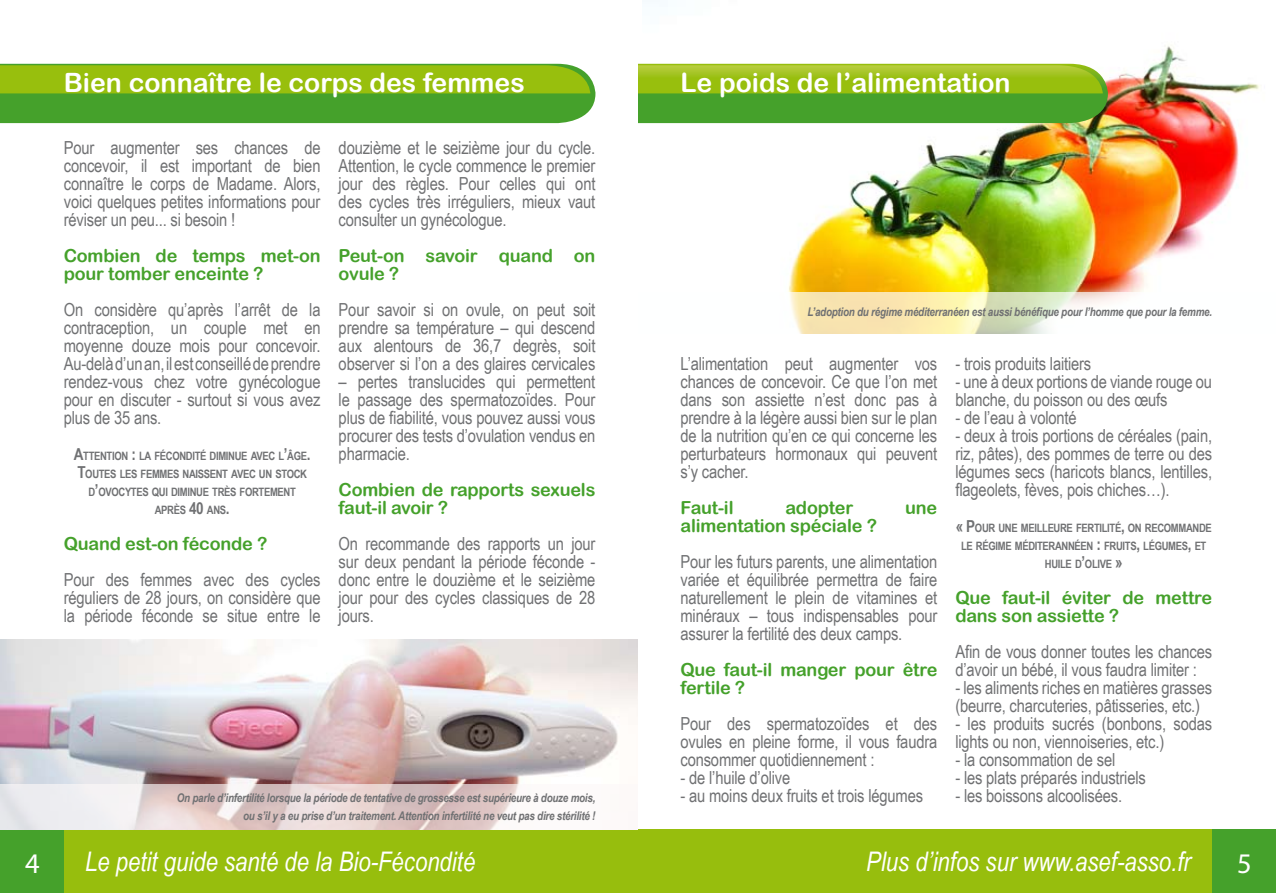
<style>
.page{position:relative;width:1276px;height:893px;background:#fff}
.page>*{position:absolute;margin:0;border:0;box-sizing:border-box;transform-origin:0 0}
.t1{font:28.5px "Myriad Pro";color:#fff}
.t2{font:italic 27px "Arial Narrow";color:#fff}
.t3{font:26.7px "Arial Rounded MT Bold";color:#fff}
.t4{font:18px/18px "Arial Narrow";letter-spacing:-.01em;color:#707173;text-align:justify}
.t5{font:18px/18px "Arial Rounded MT Bold";letter-spacing:-.01em;color:#45a12b}
.t6{font:italic 700 12px/18px "Arial Narrow";letter-spacing:-.02em;color:#707173;text-align:right}
.t7{font:700 11.55px/18px "Arial Narrow";letter-spacing:-.03em;color:#707173;text-align:center}
.s1{font-size:16.5px}
</style>
<div class="page">
<div style="left:64px;top:829px;width:574px;height:64px;background:#97be0d"></div>
<div style="left:0;top:829px;width:64px;height:64px;background:#45a12b"></div>
<div style="left:638px;top:829px;width:574px;height:64px;background:#97be0d"></div>
<div style="left:1212px;top:829px;width:64px;height:64px;background:#45a12b"></div>
<img style="left:642px;top:45px;width:618px;height:247px">
<svg style="left:789px;top:292px;width:344px;height:42px"></svg>
<img style="left:0;top:640px;width:638px;height:144px">
<svg style="left:0;top:64px;width:1108px;height:59px;background:#75b32a"></svg>
<svg style="left:0;top:784px;width:519px;height:45px;background:#e5d6d6"></svg>
<h3 class="t3" style="left:64px;top:67px;width:462px">Bien connaître le corps des femmes</h3>
<p class="t4" style="left:64px;top:138px;width:258px">Pour augmenter ses chances de concevoir, il est important de bien connaître le corps de Madame. Alors, voici quelques petites informations pour réviser un peu... si besoin !</p>
<p class="t5" style="left:64px;top:246px;width:258px">Combien de temps met-on pour tomber enceinte ?</p>
<p class="t4" style="left:64px;top:300px;width:258px">On considère qu’après l’arrêt de la contraception, un couple met en moyenne douze mois pour concevoir.<br>Au-delà d’un an, il est conseillé de prendre rendez-vous chez votre gynécologue pour en discuter - surtout si vous avez plus de 35 ans.</p>
<p class="t7" style="left:74px;top:446px;width:238px"><span class="s1">A</span>TTENTION <span class="s1">:</span> LA FÉCONDITÉ DIMINUE AVEC L<span class="s1">’</span>ÂGE<span class="s1">.<br>T</span>OUTES LES FEMMES NAISSENT AVEC UN STOCK D<span class="s1">’</span>OVOCYTES QUI DIMINUE TRÈS FORTEMENT APRÈS <span class="s1">40</span> ANS<span class="s1">.</span></p>
<p class="t5" style="left:64px;top:534px;width:205px">Quand est-on féconde ?</p>
<p class="t4" style="left:64px;top:570px;width:258px">Pour des femmes avec des cycles réguliers de 28 jours, on considère que la période féconde se situe entre le</p>
<p class="t4" style="left:339px;top:138px;width:258px">douzième et le seizième jour du cycle.<br>Attention, le cycle commence le premier jour des règles. Pour celles qui ont des cycles très irréguliers, mieux vaut consulter un gynécologue.</p>
<p class="t5" style="left:339px;top:246px;width:258px">Peut-on savoir quand on ovule ?</p>
<p class="t4" style="left:339px;top:300px;width:258px">Pour savoir si on ovule, on peut soit prendre sa température – qui descend aux alentours de 36,7 degrès, soit observer si l’on a des glaires cervicales</p>
<p class="t4" style="left:339px;top:372px;width:258px">– pertes translucides qui permettent le passage des spermatozoïdes. Pour plus de fiabilité, vous pouvez aussi vous procurer des tests d’ovulation vendus en pharmacie.</p>
<p class="t5" style="left:339px;top:480px;width:258px">Combien de rapports sexuels faut-il avoir ?</p>
<p class="t4" style="left:339px;top:534px;width:258px">On recommande des rapports un jour sur deux pendant la période féconde - donc entre le douzième et le seizième jour pour des cycles classiques de 28 jours.</p>
<p class="t6" style="left:177px;top:788px;width:420px">On parle d’infertilité lorsque la période de tentative de grossesse est supérieure à douze mois, ou s’il y a eu prise d’un traitement. Attention infertilité ne veut pas dire stérilité !</p>
<h3 class="t3" style="left:680px;top:67px;width:331px">Le poids de l’alimentation</h3>
<p class="t6" style="left:807px;top:302px;width:406px">L’adoption du régime méditerranéen est aussi bénéfique pour l’homme que pour la femme.</p>
<p class="t4" style="left:680px;top:354px;width:258px">L’alimentation peut augmenter vos chances de concevoir. Ce que l’on met dans son assiette n’est donc pas à prendre à la légère aussi bien sur le plan de la nutrition qu’en ce qui concerne les perturbateurs hormonaux qui peuvent s’y cacher.</p>
<p class="t5" style="left:680px;top:498px;width:55px">Faut-il</p>
<p class="t5" style="left:785px;top:498px;width:69px">adopter</p>
<p class="t5" style="left:905px;top:498px;width:34px">une</p>
<p class="t5" style="left:680px;top:516px;width:198px">alimentation spéciale ?</p>
<p class="t4" style="left:680px;top:552px;width:258px">Pour les futurs parents, une alimentation variée et équilibrée permettra de faire naturellement le plein de vitamines et minéraux – tous indispensables pour assurer la fertilité des deux camps.</p>
<p class="t5" style="left:680px;top:660px;width:258px">Que faut-il manger pour être fertile ?</p>
<p class="t4" style="left:680px;top:714px;width:258px">Pour des spermatozoïdes et des ovules en pleine forme, il vous faudra consommer quotidiennement :</p>
<p class="t4" style="left:680px;top:768px;width:111px">- de l’huile d’olive</p>
<p class="t4" style="left:680px;top:786px;width:244px">- au moins deux fruits et trois légumes</p>
<p class="t4" style="left:955px;top:354px;width:137px">- trois produits laitiers</p>
<p class="t4" style="left:955px;top:372px;width:258px">- une à deux portions de viande rouge ou blanche, du poisson ou des œufs</p>
<p class="t4" style="left:955px;top:408px;width:123px">- de l’eau à volonté</p>
<p class="t4" style="left:955px;top:426px;width:258px">- deux à trois portions de céréales (pain, riz, pâtes), des pommes de terre ou des légumes secs (haricots blancs, lentilles, flageolets, fèves, pois chiches…).</p>
<p class="t7" style="left:955px;top:518px;width:258px"><span class="s1">« P</span>OUR UNE MEILLEURE FERTILITÉ<span class="s1">,</span> ON RECOMMANDE<br>LE RÉGIME MÉDITERANNÉEN <span class="s1">:</span> FRUITS<span class="s1">,</span> LÉGUMES<span class="s1">,</span> ET<br>HUILE D<span class="s1">’</span>OLIVE <span class="s1">»</span></p>
<p class="t5" style="left:955px;top:588px;width:258px">Que faut-il éviter de mettre dans son assiette ?</p>
<p class="t4" style="left:955px;top:642px;width:258px">Afin de vous donner toutes les chances d’avoir un bébé, il vous faudra limiter :</p>
<p class="t4" style="left:955px;top:678px;width:258px">- les aliments riches en matières grasses (beurre, charcuteries, pâtisseries, etc.)</p>
<p class="t4" style="left:955px;top:714px;width:258px">- les produits sucrés (bonbons, sodas lights ou non, viennoiseries, etc.)</p>
<p class="t4" style="left:955px;top:750px;width:161px">- la consommation de sel</p>
<p class="t4" style="left:955px;top:768px;width:192px">- les plats préparés industriels</p>
<p class="t4" style="left:955px;top:786px;width:168px">- les boissons alcoolisées.</p>
<h1 class="t1" style="left:25px;top:845px;width:16px">4</h1>
<h2 class="t2" style="left:85px;top:843px;width:392px">Le petit guide santé de la Bio-Fécondité</h2>
<h2 class="t2" style="left:866px;top:843px;width:326px">Plus d’infos sur www.asef-asso.fr</h2>
<h1 class="t1" style="left:1237px;top:845px;width:16px">5</h1>
</div>
